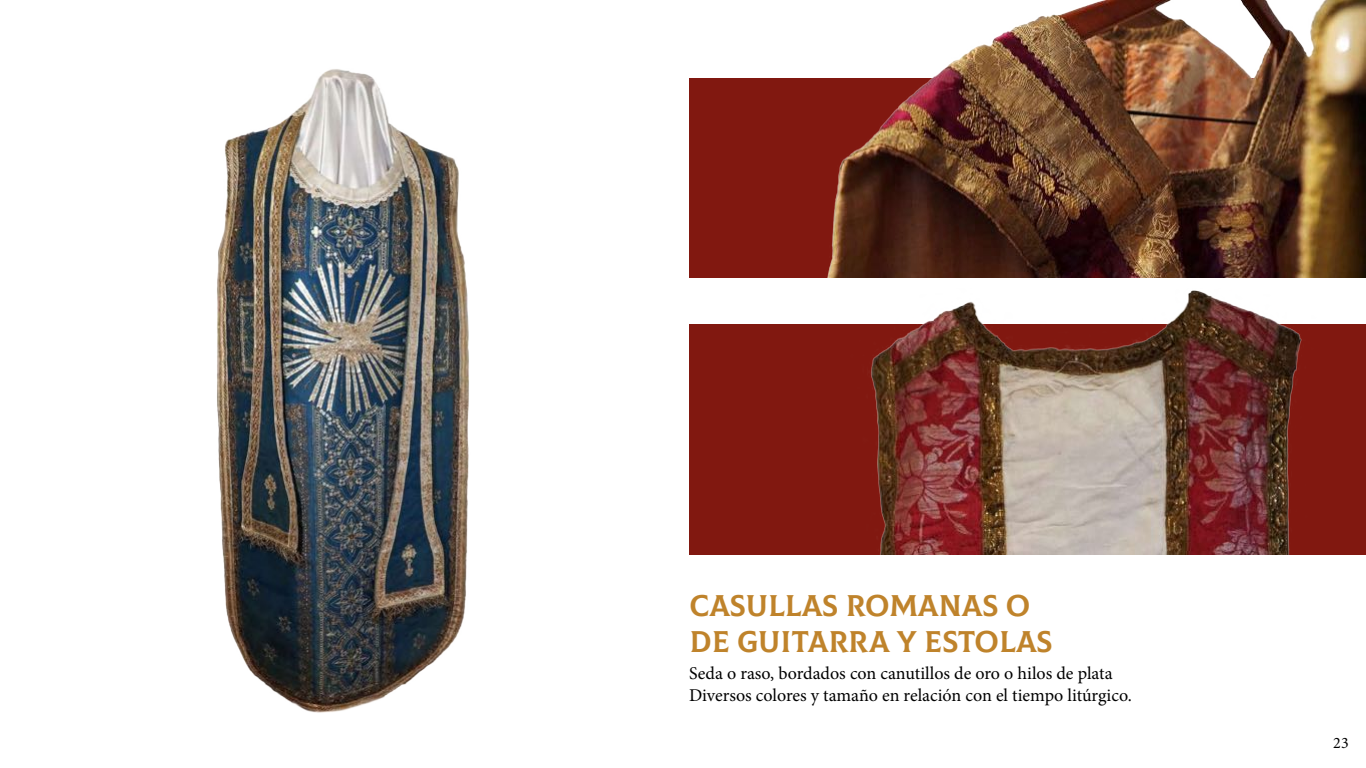
<style>
.page{position:relative;width:1366px;height:768px;background:#fff}
.page>*{position:absolute;margin:0;border:0;box-sizing:border-box;transform-origin:0 0}
.t1{font:30px/36px "Colus";color:#bf832b}
.t2{font:18px/21.6px "Minion Pro";color:#000}
.t3{font:16px "Minion Pro";color:#000}
</style>
<div class="page">
<img style="left:217px;top:69px;width:252px;height:644px">
<div style="left:689px;top:79px;width:677px;height:199px;background:#811810"></div>
<div style="left:689px;top:324px;width:677px;height:230px;background:#811810"></div>
<img style="left:767px;top:0;width:599px;height:278px">
<img style="left:871px;top:290px;width:431px;height:264px">
<h1 class="t1" style="left:690px;top:586px;width:365px">CASULLAS ROMANAS O<br>DE GUITARRA Y ESTOLAS</h1>
<p class="t2" style="left:689px;top:663px;width:444px">Seda o raso, bordados con canutillos de oro o hilos de plata<br>Diversos colores y tamaño en relación con el tiempo litúrgico.</p>
<p class="t3" style="left:1333px;top:732px;width:17px">23</p>
</div>
